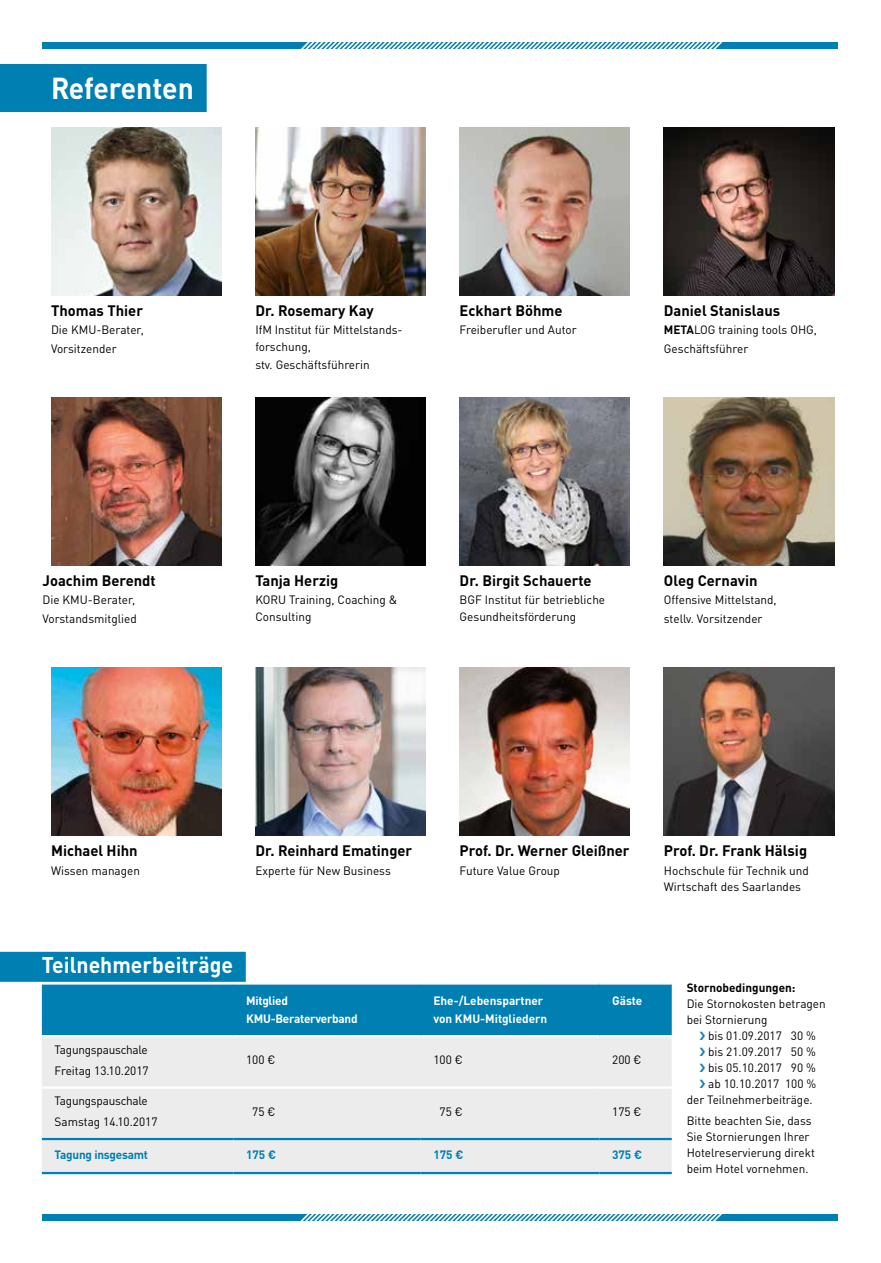
<style>
.page{position:relative;width:881px;height:1263px;background:#fff}
.page>*{position:absolute;margin:0;border:0;box-sizing:border-box;transform-origin:0 0}
.t1{font:700 30px "DINOT";color:#fff;scale:.94 1}
.t2{font:700 22.5px "DINOT";color:#fff;scale:.94 1}
.t3{font:700 15px "DINOT";color:#000}
.t4{font:12px/16px "DINOT";color:#000}
.t5{font:12px/21px "DINOT";letter-spacing:-.02em;color:#000}
.t6{font:700 12px/18px "DINOT";color:#fff}
.t7{font:700 12px "DINOT";letter-spacing:-.02em;color:#0080b2}
.t8{font:700 12px/18px "DINOT";letter-spacing:-.02em;color:#fff}
.t9{font:700 12px "DINOT";color:#000}
.s1{font-weight:700}
</style>
<div class="page">
<div style="left:43px;top:1214px;width:795px;height:6px;background:#0080b2"></div>
<svg style="left:301px;top:1214px;width:421px;height:6px"></svg>
<div style="left:43px;top:43px;width:795px;height:6px;background:#0080b2"></div>
<svg style="left:301px;top:43px;width:421px;height:6px"></svg>
<div style="left:0;top:64px;width:206px;height:48px;background:#0080b2"></div>
<img style="left:51px;top:128px;width:170px;height:168px">
<img style="left:255px;top:128px;width:170px;height:168px">
<img style="left:459px;top:128px;width:170px;height:168px">
<img style="left:663px;top:128px;width:170px;height:168px">
<img style="left:51px;top:398px;width:170px;height:168px">
<img style="left:255px;top:398px;width:170px;height:168px">
<img style="left:459px;top:398px;width:170px;height:168px">
<img style="left:663px;top:398px;width:170px;height:168px">
<img style="left:255px;top:668px;width:170px;height:168px">
<img style="left:51px;top:668px;width:170px;height:168px">
<div style="left:0;top:952px;width:246px;height:30px;background:#0080b2"></div>
<div style="left:42px;top:984px;width:629px;height:51px;background:#0080b2"></div>
<div style="left:42px;top:1037px;width:629px;height:135px;background:#ececec"></div>
<hr style="left:42px;top:1086px;width:191px;height:3px;background:#fff">
<hr style="left:233px;top:1086px;width:187px;height:3px;background:#fff">
<hr style="left:420px;top:1086px;width:179px;height:3px;background:#fff">
<hr style="left:599px;top:1086px;width:72px;height:3px;background:#fff">
<hr style="left:42px;top:1138px;width:191px;height:2px;background:#0080b2">
<hr style="left:233px;top:1138px;width:187px;height:2px;background:#0080b2">
<hr style="left:420px;top:1138px;width:179px;height:2px;background:#0080b2">
<hr style="left:599px;top:1138px;width:72px;height:2px;background:#0080b2">
<hr style="left:42px;top:1172px;width:191px;height:2px;background:#0080b2">
<hr style="left:233px;top:1172px;width:187px;height:2px;background:#0080b2">
<hr style="left:420px;top:1172px;width:179px;height:2px;background:#0080b2">
<hr style="left:599px;top:1172px;width:72px;height:2px;background:#0080b2">
<img style="left:459px;top:668px;width:170px;height:168px">
<img style="left:663px;top:668px;width:170px;height:168px">
<h1 class="t1" style="left:51px;top:69px;width:153px">Referenten</h1>
<p class="t3" style="left:51px;top:300px;width:93px">Thomas Thier</p>
<p class="t4" style="left:51px;top:320px;width:94px;line-height:18.6px">Die KMU-Berater,<br>Vorsitzender</p>
<p class="t3" style="left:255px;top:300px;width:120px">Dr. Rosemary Kay</p>
<p class="t4" style="left:255px;top:321px;width:147px;line-height:16.5px">IfM Institut für Mittelstands&shy;forschung,</p>
<p class="t4" style="left:255px;top:357px;width:116px">stv. Geschäftsführerin</p>
<p class="t3" style="left:459px;top:300px;width:104px">Eckhart Böhme</p>
<p class="t4" style="left:459px;top:322px;width:118px">Freiberufler und Autor</p>
<p class="t3" style="left:663px;top:300px;width:118px">Daniel Stanislaus</p>
<p class="t4" style="left:663px;top:320px;width:154px;line-height:18.6px"><span class="s1">META</span>LOG training tools OHG,<br>Geschäftsführer</p>
<p class="t3" style="left:43px;top:570px;width:115px">Joachim Berendt</p>
<p class="t4" style="left:43px;top:590px;width:96px;line-height:18.6px">Die KMU-Berater,<br>Vorstandsmitglied</p>
<p class="t3" style="left:255px;top:570px;width:84px">Tanja Herzig</p>
<p class="t4" style="left:255px;top:591px;width:144px;line-height:16.5px">KORU Training, Coaching &amp;<br>Consulting</p>
<p class="t3" style="left:459px;top:570px;width:133px">Dr. Birgit Schauerte</p>
<p class="t4" style="left:459px;top:591px;width:147px;line-height:16.5px">BGF Institut für betriebliche<br>Gesundheitsförderung</p>
<p class="t3" style="left:663px;top:570px;width:95px">Oleg Cernavin</p>
<p class="t4" style="left:663px;top:590px;width:114px;line-height:18.6px">Offensive Mittelstand, stellv. Vorsitzender</p>
<p class="t3" style="left:51px;top:841px;width:88px">Michael Hihn</p>
<p class="t4" style="left:51px;top:862px;width:90px">Wissen managen</p>
<p class="t3" style="left:255px;top:841px;width:158px">Dr. Reinhard Ematinger</p>
<p class="t4" style="left:255px;top:862px;width:137px">Experte für New Business</p>
<p class="t3" style="left:459px;top:841px;width:171px">Prof. Dr. Werner Gleißner</p>
<p class="t4" style="left:459px;top:862px;width:102px">Future Value Group</p>
<p class="t3" style="left:663px;top:841px;width:145px">Prof. Dr. Frank Hälsig</p>
<p class="t4" style="left:663px;top:862px;width:146px;line-height:16.5px">Hochschule für Technik und<br>Wirtschaft des Saarlandes</p>
<h2 class="t2" style="left:42px;top:950px;width:205px">Teilnehmerbeiträge</h2>
<p class="t8" style="left:246px;top:992px;width:113px">Mitglied<br>KMU-Beraterverband</p>
<p class="t6" style="left:433px;top:992px;width:115px">Ehe-/Lebenspartner von KMU-Mitgliedern</p>
<p class="t6" style="left:612px;top:992px;width:32px">Gäste</p>
<p class="t5" style="left:55px;top:1039px;width:95px">Tagungspauschale<br>Freitag 13.10.2017</p>
<p class="t4" style="left:246px;top:1052px;width:31px">100 €</p>
<p class="t4" style="left:433px;top:1052px;width:31px">100 €</p>
<p class="t4" style="left:612px;top:1052px;width:31px">200 €</p>
<p class="t5" style="left:55px;top:1090px;width:104px">Tagungspauschale<br>Samstag 14.10.2017</p>
<p class="t4" style="left:252px;top:1103px;width:25px">75 €</p>
<p class="t4" style="left:439px;top:1103px;width:25px">75 €</p>
<p class="t4" style="left:612px;top:1103px;width:31px">175 €</p>
<p class="t7" style="left:55px;top:1146px;width:95px">Tagung insgesamt</p>
<p class="t7" style="left:246px;top:1146px;width:31px">175 €</p>
<p class="t7" style="left:433px;top:1146px;width:31px">175 €</p>
<p class="t7" style="left:612px;top:1146px;width:31px">375 €</p>
<p class="t9" style="left:686px;top:979px;width:110px">Stornobedingungen:</p>
<p class="t4" style="left:686px;top:995px;width:141px">Die Stornokosten betragen bei Stornierung</p>
<p class="t4" style="left:686px;top:1027px;width:131px;text-align:right">bis 01.09.2017 30 %<br>bis 21.09.2017 50 %<br>bis 05.10.2017 90 %<br>ab 10.10.2017 100 %<br>der Teilnehmerbeiträge.</p>
<p class="t4" style="left:686px;top:1112px;width:130px">Bitte beachten Sie, dass<br>Sie Stornierungen Ihrer<br>Hotelreservierung direkt beim Hotel vornehmen.</p>
</div>
